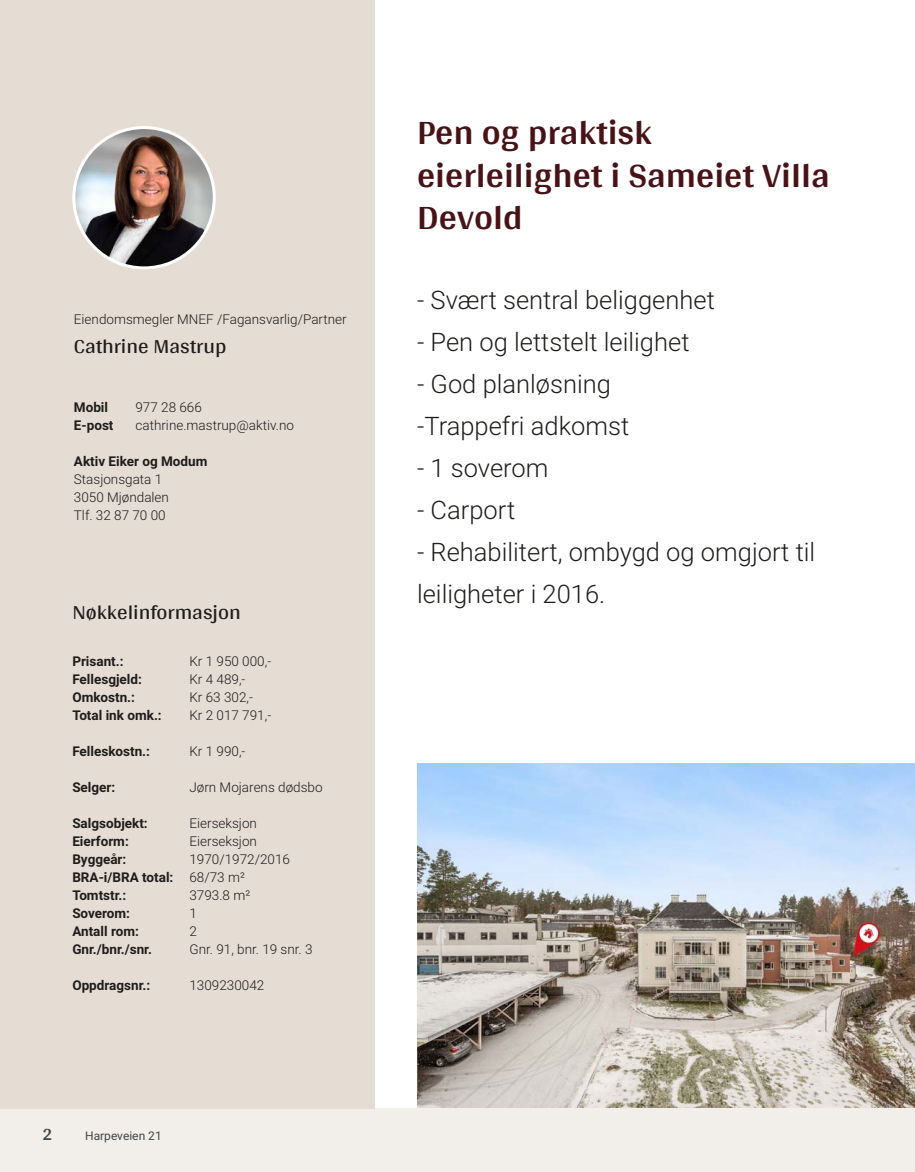
<style>
.page{position:relative;width:915px;height:1172px;background:#fff}
.page>*{position:absolute;margin:0;border:0;box-sizing:border-box;transform-origin:0 0}
.t1{font:700 36px/42px "Arya";color:#481317}
.t2{font:300 25.5px/42px "Roboto";color:#1d1d1b}
.t3{font:21px "Arya";color:#1d1d1b}
.t4{font:700 18px "Arya";color:#414749}
.t5{font:300 13.5px/18px "Roboto";color:#1d1d1b}
.t6{font:700 13.5px/18px "Roboto";color:#1d1d1b}
.t7{font:12px "Roboto";color:#414749}
.s1{font-weight:300}
</style>
<div class="page">
<div style="left:0;top:1108px;width:914px;height:64px;background:#f2eeea"></div>
<div style="left:0;top:0;width:374px;height:1108px;background:#e5dcd4"></div>
<img style="left:74px;top:128px;width:140px;height:140px;border-radius:70px">
<div style="left:72px;top:126px;width:144px;height:143px;border:3px solid #fff;border-radius:50%"></div>
<img style="left:417px;top:764px;width:497px;height:344px">
<p class="t5" style="left:74px;top:309px;width:274px">Eiendomsmegler MNEF /Fagansvarlig/Partner</p>
<h3 class="t3" style="left:74px;top:333px;width:154px">Cathrine Mastrup</h3>
<p class="t6" style="left:74px;top:398px;width:36px">Mobil</p>
<p class="t5" style="left:135px;top:398px;width:68px">977 28 666</p>
<p class="t6" style="left:74px;top:416px;width:41px">E‑post</p>
<p class="t5" style="left:135px;top:416px;width:160px">cathrine.mastrup@aktiv.no</p>
<p class="t6" style="left:74px;top:452px;width:135px">Aktiv Eiker og Modum</p>
<p class="t5" style="left:74px;top:470px;width:97px">Stasjonsgata 1<br>3050 Mjøndalen<br>Tlf. 32 87 70 00</p>
<h3 class="t3" style="left:72px;top:600px;width:170px">Nøkkelinformasjon</h3>
<p class="t6" style="left:72px;top:652px;width:53px">Prisant.:</p>
<p class="t5" style="left:189px;top:652px;width:83px">Kr 1 950 000,‑</p>
<p class="t6" style="left:72px;top:670px;width:71px">Fellesgjeld:</p>
<p class="t5" style="left:189px;top:670px;width:57px">Kr 4 489,‑</p>
<p class="t6" style="left:72px;top:688px;width:64px">Omkostn.:</p>
<p class="t5" style="left:189px;top:688px;width:65px">Kr 63 302,‑</p>
<p class="t6" style="left:72px;top:706px;width:91px">Total ink omk.:</p>
<p class="t5" style="left:189px;top:706px;width:83px">Kr 2 017 791,‑</p>
<p class="t6" style="left:72px;top:742px;width:79px">Felleskostn.:</p>
<p class="t5" style="left:189px;top:742px;width:57px">Kr 1 990,‑</p>
<p class="t6" style="left:72px;top:778px;width:44px">Selger:</p>
<p class="t5" style="left:189px;top:778px;width:135px">Jørn Mojarens dødsbo</p>
<p class="t6" style="left:72px;top:814px;width:77px">Salgsobjekt:</p>
<p class="t5" style="left:189px;top:814px;width:69px">Eierseksjon</p>
<p class="t6" style="left:72px;top:832px;width:58px">Eierform:</p>
<p class="t5" style="left:189px;top:832px;width:69px">Eierseksjon</p>
<p class="t6" style="left:72px;top:850px;width:55px">Byggeår:</p>
<p class="t6" style="left:72px;top:850px;width:219px;text-indent:117px"><span class="s1">1970/1972/2016<br></span>BRA‑i/BRA total: <span class="s1">68/73 m²<br></span>Tomtstr.:</p>
<p class="t5" style="left:189px;top:886px;width:62px">3793.8 m²</p>
<p class="t6" style="left:72px;top:904px;width:59px">Soverom:</p>
<p class="t5" style="left:189px;top:904px;width:9px">1</p>
<p class="t6" style="left:72px;top:922px;width:68px">Antall rom:</p>
<p class="t5" style="left:189px;top:922px;width:9px">2</p>
<p class="t6" style="left:72px;top:940px;width:81px">Gnr./bnr./snr.</p>
<p class="t5" style="left:189px;top:940px;width:125px">Gnr. 91, bnr. 19 snr. 3</p>
<p class="t6" style="left:72px;top:976px;width:79px">Oppdragsnr.:</p>
<p class="t5" style="left:189px;top:976px;width:76px">1309230042</p>
<h3 class="t4" style="left:43px;top:1123px;width:11px">2</h3>
<p class="t7" style="left:85px;top:1127px;width:78px">Harpeveien 21</p>
<h1 class="t1" style="left:417px;top:111px;width:414px">Pen og praktisk eierleilighet i Sameiet Villa<br>Devold</h1>
<h2 class="t2" style="left:417px;top:278px;width:399px">‑ Svært sentral beliggenhet<br>‑ Pen og lettstelt leilighet<br>‑ God planløsning<br>‑Trappefri adkomst<br>‑ 1 soverom<br>‑ Carport<br>‑ Rehabilitert, ombygd og omgjort til leiligheter i 2016.</h2>
</div>
